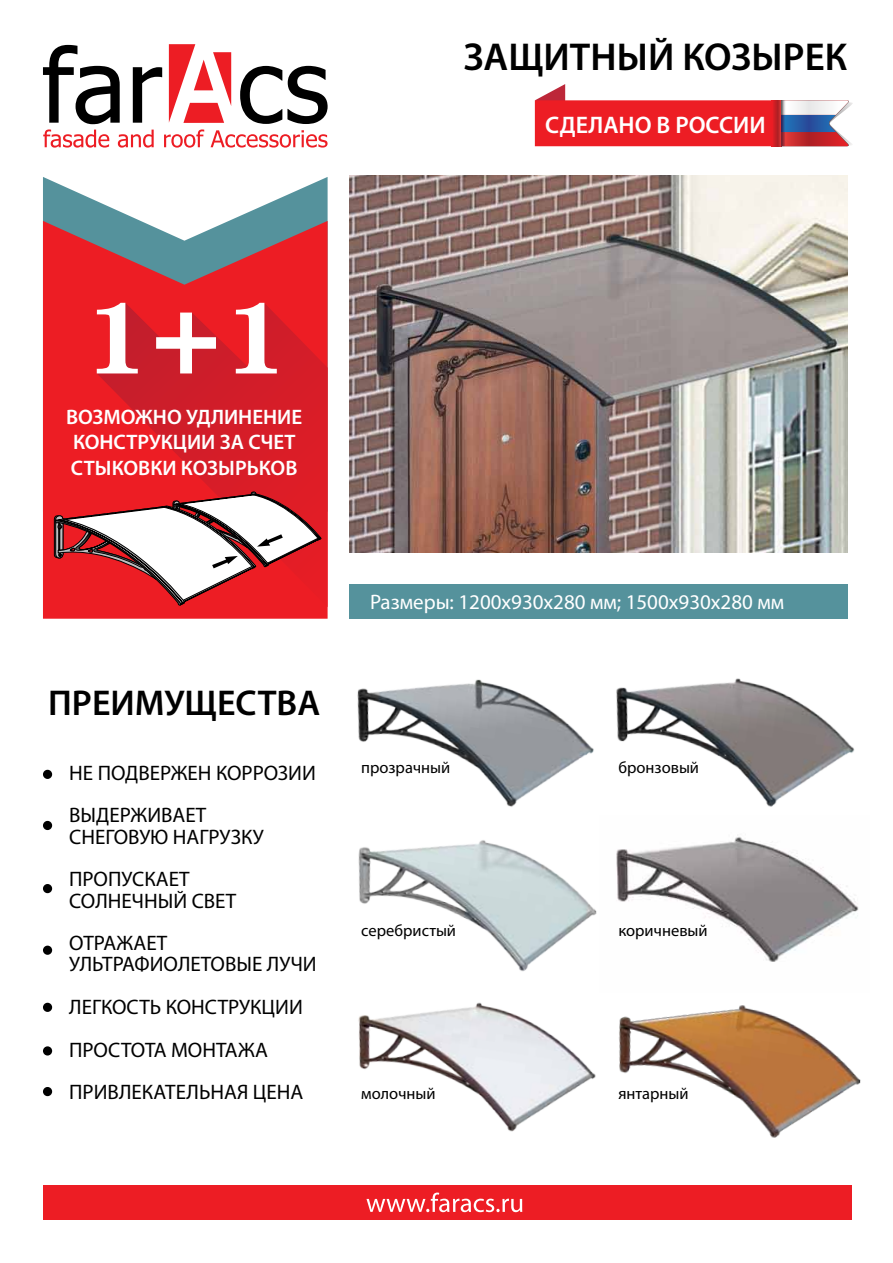
<style>
.page{position:relative;width:893px;height:1263px;background:#fff}
.page>*{position:absolute;margin:0;border:0;box-sizing:border-box;transform-origin:0 0}
.t1{font:600 39px "Myriad Pro";color:#000}
.t2{font:600 36px "Myriad Pro";color:#000}
.t3{font:600 24px "Myriad Pro";color:#fff}
.t4{font:21px/42.6px "Myriad Pro";color:#000}
.t5{font:600 21px/25.2px "Myriad Pro";color:#fff}
.t6{font:21px "Myriad Pro";color:#fff}
.t7{font:16.5px "Myriad Pro";color:#000}
</style>
<div class="page">
<div style="left:43px;top:770px;width:9px;height:9px;background:#000;border-radius:50%"></div>
<div style="left:43px;top:821px;width:9px;height:9px;background:#000;border-radius:50%"></div>
<div style="left:43px;top:884px;width:9px;height:9px;background:#000;border-radius:50%"></div>
<div style="left:43px;top:946px;width:9px;height:9px;background:#000;border-radius:50%"></div>
<div style="left:43px;top:1003px;width:9px;height:9px;background:#000;border-radius:50%"></div>
<div style="left:43px;top:1046px;width:9px;height:9px;background:#000;border-radius:50%"></div>
<div style="left:43px;top:1087px;width:9px;height:9px;background:#000;border-radius:50%"></div>
<svg style="left:43px;top:177px;width:285px;height:44px"></svg>
<svg style="left:43px;top:44px;width:285px;height:104px"></svg>
<div style="left:43px;top:1185px;width:808px;height:34px;background:#ed1d24"></div>
<div style="left:349px;top:584px;width:498px;height:35px;background:#55929c"></div>
<svg style="left:366px;top:1192px;width:156px;height:20px"></svg>
<svg style="left:43px;top:221px;width:285px;height:398px;background:#cc3b43"></svg>
<svg style="left:97px;top:303px;width:231px;height:304px;background:#db1d27"></svg>
<svg style="left:97px;top:303px;width:41px;height:70px"></svg>
<svg style="left:156px;top:313px;width:60px;height:60px"></svg>
<svg style="left:236px;top:303px;width:41px;height:70px"></svg>
<img style="left:619px;top:1005px;width:242px;height:133px">
<img style="left:357px;top:679px;width:234px;height:128px">
<img style="left:358px;top:840px;width:239px;height:130px">
<img style="left:358px;top:970px;width:238px;height:162px">
<img style="left:591px;top:678px;width:264px;height:129px">
<img style="left:616px;top:837px;width:243px;height:125px">
<img style="left:349px;top:175px;width:498px;height:378px">
<svg style="left:54px;top:492px;width:267px;height:113px"></svg>
<svg style="left:535px;top:84px;width:237px;height:62px"></svg>
<svg style="left:772px;top:100px;width:9px;height:46px"></svg>
<svg style="left:781px;top:100px;width:72px;height:46px"></svg>
<h1 class="t1" style="left:463px;top:33px;width:385px">ЗАЩИТНЫЙ КОЗЫРЕК</h1>
<p class="t3" style="left:545px;top:109px;width:222px">СДЕЛАНО В РОССИИ</p>
<p class="t5" style="left:66px;top:404px;width:238px">ВОЗМОЖНО УДЛИНЕНИЕ<br>КОНСТРУКЦИИ ЗА СЧЕТ<br>СТЫКОВКИ КОЗЫРЬКОВ</p>
<h2 class="t2" style="left:48px;top:680px;width:274px">ПРЕИМУЩЕСТВА</h2>
<p class="t4" style="left:69px;top:751px;width:248px">НЕ ПОДВЕРЖЕН КОРРОЗИИ<br>ВЫДЕРЖИВАЕТ</p>
<p class="t4" style="left:69px;top:815px;width:196px">СНЕГОВУЮ НАГРУЗКУ<br>ПРОПУСКАЕТ</p>
<p class="t4" style="left:69px;top:879px;width:168px">СОЛНЕЧНЫЙ СВЕТ<br>ОТРАЖАЕТ</p>
<p class="t4" style="left:69px;top:943px;width:249px">УЛЬТРАФИОЛЕТОВЫЕ ЛУЧИ<br>ЛЕГКОСТЬ КОНСТРУКЦИИ<br>ПРОСТОТА МОНТАЖА<br>ПРИВЛЕКАТЕЛЬНАЯ ЦЕНА</p>
<p class="t6" style="left:370px;top:589px;width:416px">Размеры: 1200х930х280 мм; 1500х930х280 мм</p>
<p class="t7" style="left:361px;top:757px;width:91px">прозрачный</p>
<p class="t7" style="left:618px;top:757px;width:82px">бронзовый</p>
<p class="t7" style="left:361px;top:920px;width:96px">серебристый</p>
<p class="t7" style="left:618px;top:920px;width:91px">коричневый</p>
<p class="t7" style="left:361px;top:1083px;width:76px">молочный</p>
<p class="t7" style="left:618px;top:1083px;width:72px">янтарный</p>
</div>
